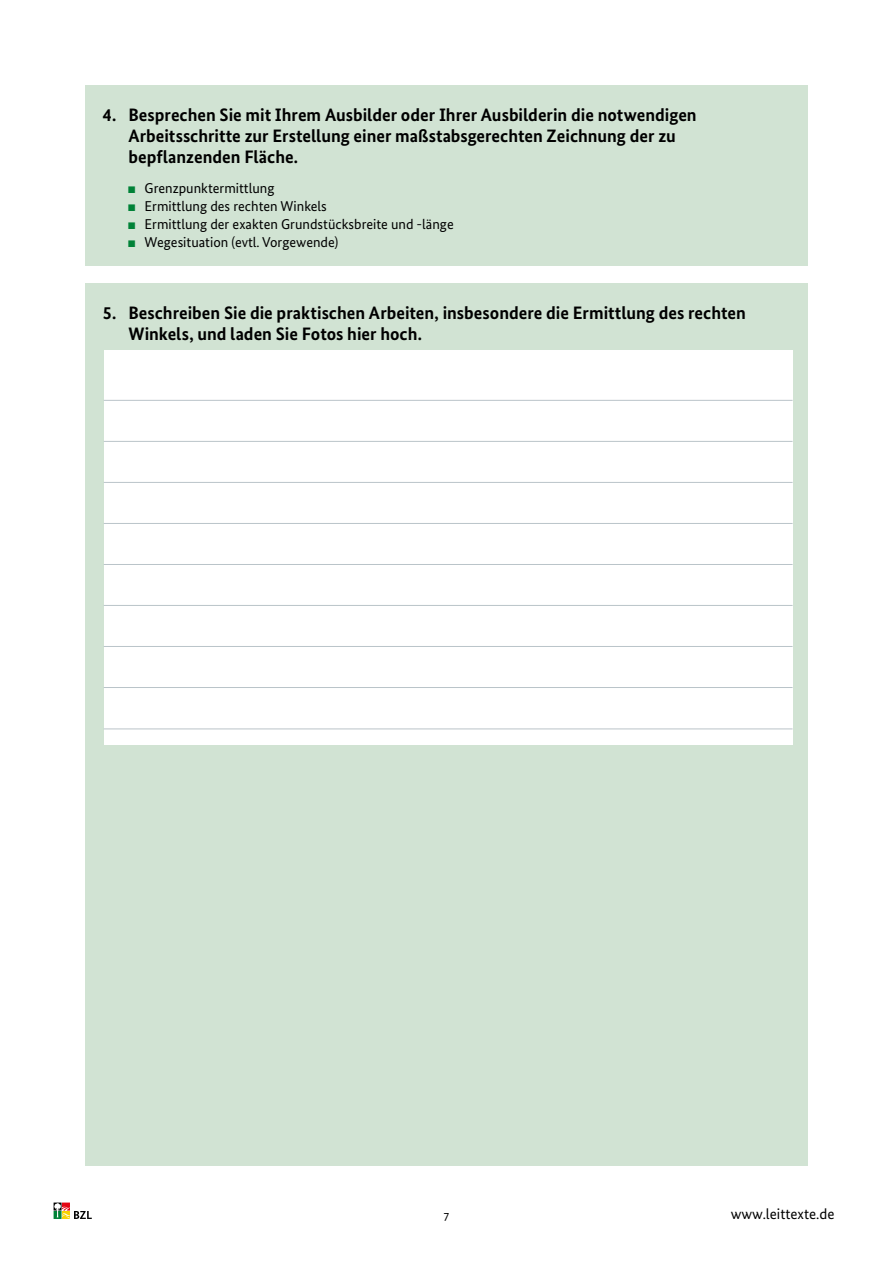
<style>
.page{position:relative;width:893px;height:1263px;background:#fff}
.page>*{position:absolute;margin:0;border:0;box-sizing:border-box;transform-origin:0 0}
.Fragen_Headline{font:700 18px/21px "Bundes Sans";color:#000}
.Webadresse_Leittexte{font:15px "Bundes Sans";color:#000}
.t1{font:14.25px "Bundes Sans";color:#000}
.t2{font:12px "Bundes Sans";color:#000}
.s1{font-family:"Arial";color:#008237}
</style>
<div class="page">
<svg style="left:54px;top:1202px;width:38px;height:17px"></svg>
<div style="left:85px;top:283px;width:723px;height:882px;background:#d1e3d3"></div>
<div style="left:85px;top:85px;width:723px;height:180px;background:#d1e3d3"></div>
<div style="left:104px;top:350px;width:688px;height:395px;background:#fff"></div>
<hr style="left:104px;top:400px;width:688px;height:1px;background:#bac4c9">
<hr style="left:104px;top:441px;width:688px;height:1px;background:#bac4c9">
<hr style="left:104px;top:482px;width:688px;height:1px;background:#bac4c9">
<hr style="left:104px;top:605px;width:688px;height:1px;background:#bac4c9">
<hr style="left:104px;top:523px;width:688px;height:1px;background:#bac4c9">
<hr style="left:104px;top:646px;width:688px;height:1px;background:#bac4c9">
<hr style="left:104px;top:564px;width:688px;height:1px;background:#bac4c9">
<hr style="left:104px;top:687px;width:688px;height:1px;background:#bac4c9">
<hr style="left:104px;top:729px;width:688px;height:1px;background:#bac4c9">
<p class="Fragen_Headline" style="left:128px;top:104px;width:570px;text-indent:-26px">4. Besprechen Sie mit Ihrem Ausbilder oder Ihrer Ausbilderin die notwendigen<br>Arbeitsschritte zur Erstellung einer maßstabsgerechten Zeichnung der zu bepflanzenden Fläche.</p>
<p class="t1" style="left:128px;top:179px;width:148px"><span class="s1">■</span> Grenzpunktermittlung</p>
<p class="t1" style="left:128px;top:197px;width:201px"><span class="s1">■</span> Ermittlung des rechten Winkels</p>
<p class="t1" style="left:128px;top:215px;width:328px"><span class="s1">■</span> Ermittlung der exakten Grundstücksbreite und -länge</p>
<p class="t1" style="left:128px;top:233px;width:212px"><span class="s1">■</span> Wegesituation (evtl. Vorgewende)</p>
<p class="Fragen_Headline" style="left:128px;top:302px;width:619px;text-indent:-26px">5. Beschreiben Sie die praktischen Arbeiten, insbesondere die Ermittlung des rechten<br>Winkels, und laden Sie Fotos hier hoch.</p>
<p class="t2" style="left:444px;top:1207px;width:7px">7</p>
<p class="Webadresse_Leittexte" style="left:731px;top:1205px;width:105px">www.leittexte.de</p>
</div>
